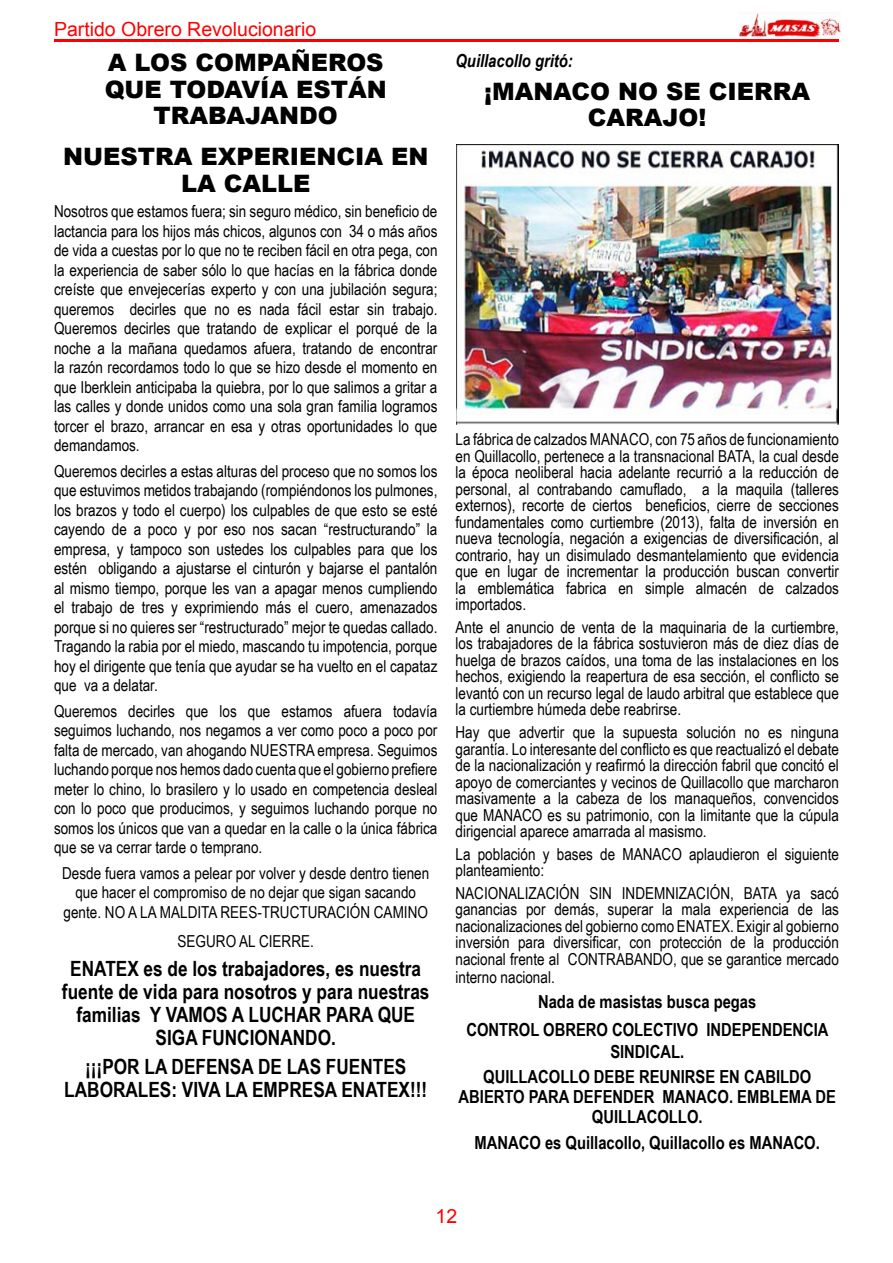
<style>
.page{position:relative;width:893px;height:1263px;background:#fff}
.page>*{position:absolute;margin:0;border:0;box-sizing:border-box;transform-origin:0 0}
.t1{font:900 24px/26.4px "Arial";color:#000;text-align:center}
.t2{font:700 21px/23.1px "Arial Narrow";color:#000;text-align:center}
.t3{font:19.5px "Arial";color:#f00}
.Brödtext_2{font:700 18px/19.8px "Arial Narrow";color:#000;text-align:center}
.t4{font:italic 700 18px "Arial Narrow";color:#000}
.Brödtext{font:16.5px/19.5px "Arial Narrow";color:#000;text-align:justify}
</style>
<div class="page">
<hr style="left:54px;top:39px;width:785px;height:3px;background:#f00">
<img style="left:738px;top:13px;width:102px;height:24px">
<img style="left:456px;top:144px;width:383px;height:280px">
<p class="t3" style="left:54px;top:16px;width:264px">Partido Obrero Revolucionario</p>
<p class="t1" style="left:105px;top:49px;width:284px">A LOS COMPAÑEROS<br>QUE TODAVÍA ESTÁN<br>TRABAJANDO</p>
<p class="t1" style="left:63px;top:143px;width:367px">NUESTRA EXPERIENCIA EN<br>LA CALLE</p>
<p class="Brödtext" style="left:54px;top:201px;width:385px">Nosotros que estamos fuera; sin seguro médico, sin beneficio de lactancia para los hijos más chicos, algunos con 34 o más años de vida a cuestas por lo que no te reciben fácil en otra pega, con la experiencia de saber sólo lo que hacías en la fábrica donde creíste que envejecerías experto y con una jubilación segura; queremos decirles que no es nada fácil estar sin trabajo.<br>Queremos decirles que tratando de explicar el porqué de la noche a la mañana quedamos afuera, tratando de encontrar la razón recordamos todo lo que se hizo desde el momento en que Iberklein anticipaba la quiebra, por lo que salimos a gritar a las calles y donde unidos como una sola gran familia logramos torcer el brazo, arrancar en esa y otras oportunidades lo que demandamos.</p>
<p class="Brödtext" style="left:54px;top:461px;width:385px">Queremos decirles a estas alturas del proceso que no somos los que estuvimos metidos trabajando (rompiéndonos los pulmones, los brazos y todo el cuerpo) los culpables de que esto se esté cayendo de a poco y por eso nos sacan “restructurando” la empresa, y tampoco son ustedes los culpables para que los estén obligando a ajustarse el cinturón y bajarse el pantalón al mismo tiempo, porque les van a apagar menos cumpliendo el trabajo de tres y exprimiendo más el cuero, amenazados porque si no quieres ser “restructurado” mejor te quedas callado.<br>Tragando la rabia por el miedo, mascando tu impotencia, porque hoy el dirigente que tenía que ayudar se ha vuelto en el capataz que va a delatar.</p>
<p class="Brödtext" style="left:54px;top:701px;width:385px">Queremos decirles que los que estamos afuera todavía seguimos luchando, nos negamos a ver como poco a poco por falta de mercado, van ahogando NUESTRA empresa. Seguimos luchando porque nos hemos dado cuenta que el gobierno prefiere meter lo chino, lo brasilero y lo usado en competencia desleal con lo poco que producimos, y seguimos luchando porque no somos los únicos que van a quedar en la calle o la única fábrica que se va cerrar tarde o temprano.</p>
<p class="Brödtext" style="left:62px;top:863px;width:369px;text-align:center">Desde fuera vamos a pelear por volver y desde dentro tienen que hacer el compromiso de no dejar que sigan sacando gente. NO A LA MALDITA REES-TRUCTURACIÓN CAMINO</p>
<p class="Brödtext" style="left:178px;top:930px;width:138px">SEGURO AL CIERRE.</p>
<p class="t2" style="left:62px;top:956px;width:369px">ENATEX es de los trabajadores, es nuestra fuente de vida para nosotros y para nuestras familias Y VAMOS A LUCHAR PARA QUE SIGA FUNCIONANDO.</p>
<p class="t2" style="left:64px;top:1054px;width:364px">¡¡¡POR LA DEFENSA DE LAS FUENTES<br>LABORALES: VIVA LA EMPRESA ENATEX!!!</p>
<p class="t4" style="left:455px;top:47px;width:119px">Quillacollo gritó:</p>
<p class="t1" style="left:484px;top:77px;width:327px">¡MANACO NO SE CIERRA<br>CARAJO!</p>
<p class="Brödtext" style="left:455px;top:431px;width:385px;line-height:16.5px">La fábrica de calzados MANACO, con 75 años de funcionamiento en Quillacollo, pertenece a la transnacional BATA, la cual desde la época neoliberal hacia adelante recurrió a la reducción de personal, al contrabando camuflado, a la maquila (talleres externos), recorte de ciertos beneficios, cierre de secciones fundamentales como curtiembre (2013), falta de inversión en nueva tecnología, negación a exigencias de diversificación, al contrario, hay un disimulado desmantelamiento que evidencia que en lugar de incrementar la producción buscan convertir la emblemática fabrica en simple almacén de calzados importados.</p>
<p class="Brödtext" style="left:455px;top:618px;width:385px;line-height:16.5px">Ante el anuncio de venta de la maquinaria de la curtiembre, los trabajadores de la fábrica sostuvieron más de diez días de huelga de brazos caídos, una toma de las instalaciones en los hechos, exigiendo la reapertura de esa sección, el conflicto se levantó con un recurso legal de laudo arbitral que establece que la curtiembre húmeda debe reabrirse.</p>
<p class="Brödtext" style="left:455px;top:723px;width:385px;line-height:16.5px">Hay que advertir que la supuesta solución no es ninguna garantía. Lo interesante del conflicto es que reactualizó el debate de la nacionalización y reafirmó la dirección fabril que concitó el apoyo de comerciantes y vecinos de Quillacollo que marcharon masivamente a la cabeza de los manaqueños, convencidos que MANACO es su patrimonio, con la limitante que la cúpula dirigencial aparece amarrada al masismo.</p>
<p class="Brödtext" style="left:455px;top:845px;width:385px;line-height:16.5px">La población y bases de MANACO aplaudieron el siguiente planteamiento:</p>
<p class="Brödtext" style="left:455px;top:884px;width:385px;line-height:16.5px">NACIONALIZACIÓN SIN INDEMNIZACIÓN, BATA ya sacó ganancias por demás, superar la mala experiencia de las nacionalizaciones del gobierno como ENATEX. Exigir al gobierno inversión para diversificar, con protección de la producción nacional frente al CONTRABANDO, que se garantice mercado</p>
<p class="Brödtext" style="left:455px;top:966px;width:101px">interno nacional.</p>
<p class="Brödtext_2" style="left:538px;top:991px;width:220px">Nada de masistas busca pegas</p>
<p class="Brödtext_2" style="left:466px;top:1018px;width:364px;line-height:21.6px">CONTROL OBRERO COLECTIVO INDEPENDENCIA<br>SINDICAL.</p>
<p class="Brödtext_2" style="left:459px;top:1066px;width:379px">QUILLACOLLO DEBE REUNIRSE EN CABILDO<br>ABIERTO PARA DEFENDER MANACO. EMBLEMA DE<br>QUILLACOLLO.</p>
<p class="Brödtext_2" style="left:475px;top:1132px;width:347px">MANACO es Quillacollo, Quillacollo es MANACO.</p>
<p class="t3" style="left:436px;top:1203px;width:23px">12</p>
</div>
